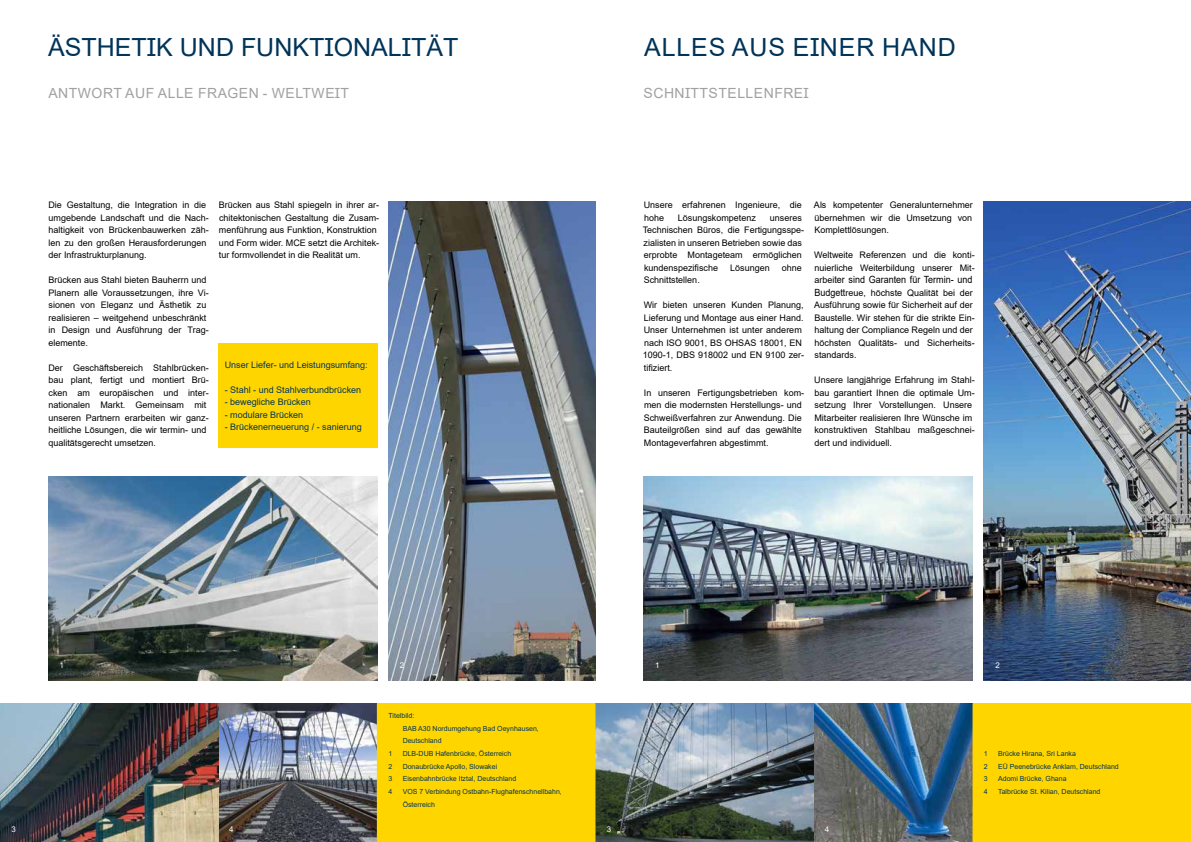
<style>
.page{position:relative;width:1191px;height:842px;background:#fff}
.page>*{position:absolute;margin:0;border:0;box-sizing:border-box;transform-origin:0 0}
.t1{font:25px "Arial";color:#003459}
.t2{font:14px "Arial";letter-spacing:.035em;color:#a1a1a2}
.t3{font:9.9px "Arial";color:#000;scale:.91 1}
.t4{font:9px/12.5px "Arial";color:#000}
.t5{font:9px "Arial";color:#003459}
.t6{font:8px "Arial";color:#fff}
.t7{font:7px "Arial";color:#003459}
.s1{font-size:9px}
.s2{font-size:9.9px}
</style>
<div class="page">
<img style="left:218px;top:703px;width:159px;height:139px">
<img style="left:984px;top:202px;width:207px;height:478px">
<img style="left:48px;top:476px;width:329px;height:204px">
<img style="left:814px;top:703px;width:158px;height:139px">
<img style="left:595px;top:703px;width:219px;height:139px">
<img style="left:0;top:703px;width:218px;height:139px">
<img style="left:643px;top:476px;width:329px;height:204px">
<div style="left:377px;top:703px;width:218px;height:139px;background:#ffd500"></div>
<div style="left:972px;top:703px;width:219px;height:139px;background:#ffd500"></div>
<img style="left:388px;top:201px;width:207px;height:479px">
<div style="left:219px;top:343px;width:159px;height:105px;background:#ffd500"></div>
<h1 class="t1" style="left:48px;top:30px;width:412px">ÄSTHETIK UND FUNKTIONALITÄT</h1>
<h2 class="t2" style="left:48px;top:84px;width:33px">Antwo</h2>
<h2 class="t2" style="left:103px;top:84px;width:33px">rt auf</h2>
<h2 class="t2" style="left:158px;top:84px;width:10px">all</h2>
<h2 class="t2" style="left:184px;top:84px;width:122px">e fragen - weltw</h2>
<h2 class="t2" style="left:325px;top:84px;width:20px">eit</h2>
<p class="t4" style="left:48px;top:199px;width:162px">Die Gestaltung, die Integration in die umgebende Landschaft und die Nach&shy;haltigkeit von Brückenbauwerken zäh&shy;len zu den großen Herausforderungen der Infrastrukturplanung.</p>
<p class="t4" style="left:48px;top:274px;width:162px">Brücken aus Stahl bieten Bauherrn und<br>Planern alle Voraussetzungen, ihre Vi&shy;sionen von Eleganz und Ästhetik zu realisieren – weitgehend unbeschränkt in Design und Ausführung der Trag&shy;elemente.</p>
<p class="t4" style="left:48px;top:361px;width:162px">Der Geschäftsbereich Stahlbrücken&shy;bau plant, fertigt und montiert Brü&shy;cken am europäischen und inter&shy;nationalen Markt. Gemeinsam mit unseren Partnern erarbeiten wir ganz&shy;heitliche Lösungen, die wir termin- und qualitätsgerecht umsetzen.</p>
<p class="t4" style="left:219px;top:199px;width:162px">Brücken aus Stahl spiegeln in ihrer ar&shy;chitektonischen Gestaltung die Zusam&shy;menführung aus Funktion, Konstruktion und Form wider. MCE setzt die Architek&shy;tur formvollendet in die Realität um.</p>
<p class="t5" style="left:225px;top:358px;width:145px">Unser Liefer- und Leistungsumfang:</p>
<p class="t5" style="left:225px;top:383px;width:138px">- Stahl - und Stahlverbundbrücken</p>
<p class="t5" style="left:225px;top:396px;width:88px">- bewegliche Brücken</p>
<p class="t5" style="left:225px;top:408px;width:80px">- modulare Brücken</p>
<p class="t5" style="left:225px;top:421px;width:139px">- Brückenerneuerung / - sanierung</p>
<h1 class="t1" style="left:644px;top:30px;width:166px">ALLES AUS EINER</h1>
<h1 class="t1" style="left:882px;top:30px;width:55px">HAND</h1>
<h2 class="t2" style="left:643px;top:84px;width:149px">SCHNITTSTELLEN FREI</h2>
<p class="t4" style="left:644px;top:199px;width:159px">Unsere erfahrenen Ingenieure, die hohe</p>
<p class="t4" style="left:678px;top:211px;width:80px">Lösungskompetenz</p>
<p class="t4" style="left:642px;top:211px;width:163px;text-indent:127px">unseres<br>Technischen Büros, die Fertigungsspe&shy;zialisten in unseren Betrieben sowie das erprobte Montageteam ermöglichen kundenspezifische</p>
<p class="t4" style="left:730px;top:261px;width:41px">Lösungen</p>
<p class="t4" style="left:782px;top:261px;width:22px">ohne</p>
<p class="t4" style="left:644px;top:274px;width:58px">Schnittstellen.</p>
<p class="t4" style="left:643px;top:299px;width:163px">Wir bieten unseren Kunden Planung,<br>Lieferung und Montage aus einer Hand.<br>Unser Unternehmen ist unter anderem nach ISO 9001, BS OHSAS 18001, EN<br>1090-1, DBS 918002 und EN 9100 zer&shy;tifiziert.</p>
<p class="t4" style="left:644px;top:386px;width:162px">In unseren Fertigungsbetrieben kom&shy;men die modernsten Herstellungs- und Schweißverfahren zur Anwendung. Die Bauteilgrößen sind auf das gewählte Montageverfahren abgestimmt.</p>
<p class="t4" style="left:814px;top:199px;width:160px;text-align:justify">Als kompetenter Generalunternehmer übernehmen wir die Umsetzung von Komplettlösungen.</p>
<p class="t4" style="left:814px;top:249px;width:162px">Weltweite Referenzen und die konti&shy;nuierliche Weiterbildung unserer Mit-</p>
<p class="t3" style="left:814px;top:273px;width:175px"><span class="s1">arbei</span>ter sind Garanten für Termin- und</p>
<p class="t4" style="left:814px;top:286px;width:162px"><span class="s2">Budgett</span>reue, höchste Qualität bei der Ausführung sowie für Sicherheit auf der Baustelle. Wir stehen für die strikte Ein&shy;haltung der Compliance Regeln und der höchsten Qualitäts- und Sicherheits&shy;standards.</p>
<p class="t4" style="left:814px;top:374px;width:162px">Unsere langjährige Erfahrung im Stahl&shy;bau garantiert Ihnen die optimale Um&shy;setzung Ihrer Vorstellungen. Unsere Mitarbeiter realisieren Ihre Wünsche im konstruktiven Stahlbau maßgeschnei&shy;dert und individuell.</p>
<p class="t6" style="left:60px;top:659px;width:6px">1</p>
<p class="t6" style="left:400px;top:659px;width:6px">2</p>
<p class="t6" style="left:11px;top:823px;width:6px">3</p>
<p class="t6" style="left:229px;top:823px;width:6px">4</p>
<p class="t7" style="left:388px;top:711px;width:27px">Titelbild:</p>
<p class="t7" style="left:403px;top:724px;width:138px">BAB A30 Nordumgehung Bad Oeynhausen,</p>
<p class="t7" style="left:403px;top:736px;width:40px">Deutschland</p>
<p class="t7" style="left:388px;top:749px;width:124px">1 DLB-DUB Hafenbrücke, Österreich</p>
<p class="t7" style="left:388px;top:761px;width:110px">2 Donaubrücke Apollo, Slowakei</p>
<p class="t7" style="left:388px;top:774px;width:129px">3 Eisenbahnbrücke Itztal, Deutschland</p>
<p class="t7" style="left:388px;top:787px;width:175px">4 VOS 7 Verbindung Ostbahn-Flughafenschnellbahn,</p>
<p class="t7" style="left:403px;top:799px;width:34px">Österreich</p>
<p class="t6" style="left:655px;top:659px;width:6px">1</p>
<p class="t6" style="left:995px;top:659px;width:6px">2</p>
<p class="t6" style="left:607px;top:823px;width:6px">3</p>
<p class="t6" style="left:825px;top:823px;width:6px">4</p>
<p class="t7" style="left:984px;top:749px;width:5px">1</p>
<p class="t7" style="left:998px;top:749px;width:79px">Brücke Hirana, Sri Lanka</p>
<p class="t7" style="left:984px;top:761px;width:12px">2 EÜ</p>
<p class="t7" style="left:1009px;top:761px;width:110px">Peenebrücke Anklam, Deutschland</p>
<p class="t7" style="left:984px;top:774px;width:5px">3</p>
<p class="t7" style="left:998px;top:774px;width:70px">Adomi Brücke, Ghana</p>
<p class="t7" style="left:984px;top:787px;width:5px">4</p>
<p class="t7" style="left:998px;top:787px;width:104px">Talbrücke St. Kilian, Deutschland</p>
</div>
